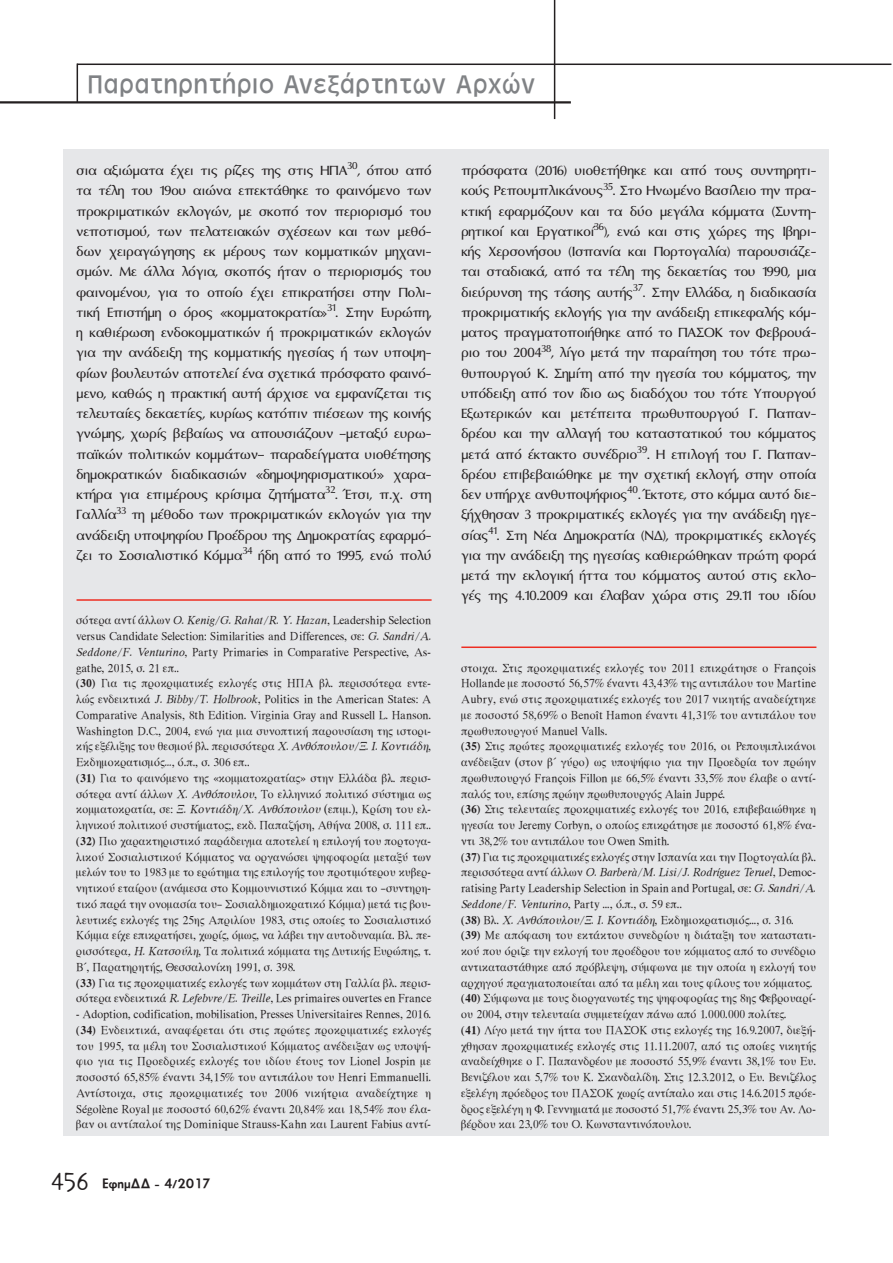
<style>
.page{position:relative;width:893px;height:1263px;background:#fff}
.page>*{position:absolute;margin:0;border:0;box-sizing:border-box;transform-origin:0 0}
.t1{font:24px "Mg Antique UC Pol Normal";letter-spacing:.04em;color:#808285}
.t2{font:17.25px/20.2px "Mg Optima UC Pol";color:#231f20;text-align:justify}
.t3{font:700 13.5px "Mg Future UC Pol";letter-spacing:-.01em;color:#231f20}
.t4{font:12px/15.8px "Mg Old Times UC Pol Normal";color:#231f20;scale:.95 1}
.t5{font:italic 12px "Mg Old Times UC Pol";color:#231f20;scale:.95 1}
.s1{font-family:"Mg Old Times UC Pol";font-style:italic}
.s2{font-family:"Mg Old Times UC Pol";font-weight:700}
.s3{font-family:"Cannibal Template Plain";font-weight:400;font-size:24px}
.s4{font-family:"Mg Old Times UC Pol Normal";font-style:normal}
</style>
<div class="page">
<div style="left:64px;top:149px;width:765px;height:986px;background:#e6e7e9"></div>
<hr style="left:554px;top:0;width:1px;height:119px;background:#231f20">
<hr style="left:77px;top:64px;width:1px;height:39px;background:#231f20">
<hr style="left:0;top:101px;width:571px;height:2px;background:#231f20">
<hr style="left:77px;top:64px;width:814px;height:1px;background:#231f20">
<hr style="left:77px;top:599px;width:355px;height:2px;background:#ee2e22">
<hr style="left:461px;top:646px;width:355px;height:2px;background:#ee2e22">
<h1 class="t1" style="left:89px;top:69px;width:449px">Παρατηρητήριο Ανεξάρτητων Αρχών</h1>
<p class="t2" style="left:77px;top:160px;width:357px">σια αξιώματα έχει τις ρίζες της στις ΗΠΑ<sup>30</sup>, όπου από τα τέλη του 19ου αιώνα επεκτάθηκε το φαινόμενο των προκριματικών εκλογών, με σκοπό τον περιορισμό του νεποτισμού, των πελατειακών σχέσεων και των μεθό&shy;δων χειραγώγησης εκ μέρους των κομματικών μηχανι&shy;σμών. Με άλλα λόγια, σκοπός ήταν ο περιορισμός του φαινομένου, για το οποίο έχει επικρατήσει στην Πολι&shy;τική Επιστήμη ο όρος «κομματοκρατία»<sup>31</sup>. Στην Ευρώπη, η καθιέρωση ενδοκομματικών ή προκριματικών εκλογών για την ανάδειξη της κομματικής ηγεσίας ή των υποψη&shy;φίων βουλευτών αποτελεί ένα σχετικά πρόσφατο φαινό&shy;μενο, καθώς η πρακτική αυτή άρχισε να εμφανίζεται τις τελευταίες δεκαετίες, κυρίως κατόπιν πιέσεων της κοινής γνώμης, χωρίς βεβαίως να απουσιάζουν –μεταξύ ευρω&shy;παϊκών πολιτικών κομμάτων– παραδείγματα υιοθέτησης δημοκρατικών διαδικασιών «δημοψηφισματικού» χαρα&shy;κτήρα για επιμέρους κρίσιμα ζητήματα<sup>32</sup>. Έτσι, π.χ. στη Γαλλία<sup>33</sup> τη μέθοδο των προκριματικών εκλογών για την ανάδειξη υποψηφίου Προέδρου της Δημοκρατίας εφαρμό&shy;ζει το Σοσιαλιστικό Κόμμα<sup>34</sup> ήδη από το 1995, ενώ πολύ</p>
<p class="t4" style="left:77px;top:613px;width:375px">σότερα αντί άλλων <span class="s1">O. Kenig/G. Rahat/R. Y. Hazan</span>, Leadership Selection versus Candidate Selection: Similarities and Differences, σε: <span class="s1">G. Sandri/A.<br>Seddone/F. Venturino</span>, Party Primaries in Comparative Perspective, As&shy;gathe, 2015, σ. 21 επ..<br><span class="s2">(30)</span> Για τις προκριματικές εκλογές στις ΗΠΑ βλ. περισσότερα εντε&shy;λώς ενδεικτικά <span class="s1">J. Bibby/T. Holbrook</span>, Politics in the American States: A Comparative Analysis, 8th Edition. Virginia Gray and Russell L. Hanson.<br>Washington D.C., 2004, ενώ για μια συνοπτική παρουσίαση της ιστορι&shy;κής εξέλιξης του θεσμού βλ. περισσότερα <span class="s1">Χ. Ανθόπουλου/Ξ. Ι. Κοντιάδη</span>, Εκδημοκρατισμός<span class="s1">…</span>, ό.π., σ. 306 επ..<br><span class="s2">(31)</span> Για το φαινόμενο της «κομματοκρατίας» στην Ελλάδα βλ. περισ&shy;σότερα αντί άλλων <span class="s1">Χ. Ανθόπουλου</span>, Το ελληνικό πολιτικό σύστημα ως κομματοκρατία, σε: <span class="s1">Ξ. Κοντιάδη/Χ. Ανθόπουλου</span> (επιμ.), Κρίση του ελ&shy;ληνικού πολιτικού συστήματος;, εκδ. Παπαζήση, Αθήνα 2008, σ. 111 επ.. <span class="s2">(32)</span> Πιο χαρακτηριστικό παράδειγμα αποτελεί η επιλογή του πορτογα&shy;λικού Σοσιαλιστικού Κόμματος να οργανώσει ψηφοφορία μεταξύ των μελών του το 1983 με το ερώτημα της επιλογής του προτιμότερου κυβερ&shy;νητικού εταίρου (ανάμεσα στο Κομμουνιστικό Κόμμα και το –συντηρη&shy;τικό παρά την ονομασία του– Σοσιαλδημοκρατικό Κόμμα) μετά τις βου&shy;λευτικές εκλογές της 25ης Απριλίου 1983, στις οποίες το Σοσιαλιστικό Κόμμα είχε επικρατήσει, χωρίς, όμως, να λάβει την αυτοδυναμία. Βλ. πε&shy;ρισσότερα<span class="s1">, Η. Κατσούλη</span>, Τα πολιτικά κόμματα της Δυτικής Ευρώπης, τ.<br>Β΄, Παρατηρητής, Θεσσαλονίκη 1991, σ. 398.<br><span class="s2">(33)</span> Για τις προκριματικές εκλογές των κομμάτων στη Γαλλία βλ. περισ&shy;σότερα ενδεικτικά <span class="s1">R. Lefebvre/E. Treille</span>, Les primaires ouvertes en France</p>
<p class="t4" style="left:77px;top:1006px;width:375px;text-align:justify">- Adoption, codification, mobilisation, Presses Universitaires Rennes, 2016. <span class="s2">(34)</span> Ενδεικτικά, αναφέρεται ότι στις πρώτες προκριματικές εκλογές του 1995, τα μέλη του Σοσιαλιστικού Κόμματος ανέδειξαν ως υποψή&shy;φιο για τις Προεδρικές εκλογές του ιδίου έτους τον Lionel Jospin με ποσοστό 65,85% έναντι 34,15% του αντιπάλου του Henri Emmanuelli.<br>Αντίστοιχα, στις προκριματικές του 2006 νικήτρια αναδείχτηκε η Ségolène Royal με ποσοστό 60,62% έναντι 20,84% και 18,54% που έλα&shy;βαν οι αντίπαλοί της Dominique Strauss-Kahn και Laurent Fabius αντί-</p>
<p class="t3" style="left:51px;top:1176px;width:161px"><span class="s3">456</span> ΕφημΔΔ - 4/2017</p>
<p class="t2" style="left:461px;top:160px;width:357px">πρόσφατα (2016) υιοθετήθηκε και από τους συντηρητι&shy;κούς Ρεπουμπλικάνους<sup>35</sup>. Στο Ηνωμένο Βασίλειο την πρα&shy;κτική εφαρμόζουν και τα δύο μεγάλα κόμματα (Συντη&shy;ρητικοί και Εργατικοί<sup>36</sup>), ενώ και στις χώρες της Ιβηρι&shy;κής Χερσονήσου (Ισπανία και Πορτογαλία) παρουσιάζε&shy;ται σταδιακά, από τα τέλη της δεκαετίας του 1990, μια διεύρυνση της τάσης αυτής<sup>37</sup>. Στην Ελλάδα, η διαδικασία προκριματικής εκλογής για την ανάδειξη επικεφαλής κόμ&shy;ματος πραγματοποιήθηκε από το ΠΑΣΟΚ τον Φεβρουά&shy;ριο του 2004<sup>38</sup>, λίγο μετά την παραίτηση του τότε πρω&shy;θυπουργού Κ. Σημίτη από την ηγεσία του κόμματος, την υπόδειξη από τον ίδιο ως διαδόχου του τότε Υπουργού Εξωτερικών και μετέπειτα πρωθυπουργού Γ. Παπαν&shy;δρέου και την αλλαγή του καταστατικού του κόμματος μετά από έκτακτο συνέδριο<sup>39</sup>. Η επιλογή του Γ. Παπαν&shy;δρέου επιβεβαιώθηκε με την σχετική εκλογή, στην οποία δεν υπήρχε ανθυποψήφιος<sup>40</sup>. Έκτοτε, στο κόμμα αυτό διε&shy;ξήχθησαν 3 προκριματικές εκλογές για την ανάδειξη ηγε&shy;σίας<sup>41</sup>. Στη Νέα Δημοκρατία (ΝΔ), προκριματικές εκλογές για την ανάδειξη της ηγεσίας καθιερώθηκαν πρώτη φορά μετά την εκλογική ήττα του κόμματος αυτού στις εκλο&shy;γές της 4.10.2009 και έλαβαν χώρα στις 29.11 του ιδίου</p>
<p class="t4" style="left:461px;top:660px;width:375px">στοιχα. Στις προκριματικές εκλογές του 2011 επικράτησε ο François Hollande με ποσοστό 56,57% έναντι 43,43% της αντιπάλου του Martine Aubry, ενώ στις προκριματικές εκλογές του 2017 νικητής αναδείχτηκε με ποσοστό 58,69% ο Benoît Hamon έναντι 41,31% του αντιπάλου του πρωθυπουργού Manuel Valls.<br><span class="s2">(35)</span> Στις πρώτες προκριματικές εκλογές του 2016, οι Ρεπουμπλικάνοι ανέδειξαν (στον β΄ γύρο) ως υποψήφιο για την Προεδρία τον πρώην πρωθυπουργό François Fillon με 66,5% έναντι 33,5% που έλαβε ο αντί&shy;παλός του, επίσης πρώην πρωθυπουργός Alain Juppé.<br><span class="s2">(36)</span> Στις τελευταίες προκριματικές εκλογές του 2016, επιβεβαιώθηκε η ηγεσία του Jeremy Corbyn, ο οποίος επικράτησε με ποσοστό 61,8% ένα&shy;ντι 38,2% του αντιπάλου του Owen Smith.<br><span class="s2">(37)</span> Για τις προκριματικές εκλογές στην Ισπανία και την Πορτογαλία βλ.</p>
<p class="t5" style="left:461px;top:866px;width:375px"><span class="s4">περισσότερα αντί άλλων</span> O. Barberà/M. Lisi/J. Rodríguez Teruel<span class="s4">, Democ-</span></p>
<p class="t4" style="left:461px;top:880px;width:375px">ratising Party Leadership Selection in Spain and Portugal, σε: <span class="s1">G. Sandri/A.<br>Seddone/F. Venturino</span>, Party …, ό.π., σ. 59 επ..<br><span class="s2">(38)</span> Βλ. <span class="s1">Χ. Ανθόπουλου/Ξ. Ι. Κοντιάδη</span>, Εκδημοκρατισμός…, σ. 316. <span class="s2">(39)</span> Με απόφαση του εκτάκτου συνεδρίου η διάταξη του καταστατι&shy;κού που όριζε την εκλογή του προέδρου του κόμματος από το συνέδριο αντικαταστάθηκε από πρόβλεψη, σύμφωνα με την οποία η εκλογή του αρχηγού πραγματοποιείται από τα μέλη και τους φίλους του κόμματος. <span class="s2">(40)</span> Σύμφωνα με τους διοργανωτές της ψηφοφορίας της 8ης Φεβρουαρί&shy;ου 2004, στην τελευταία συμμετείχαν πάνω από 1.000.000 πολίτες.<br><span class="s2">(41)</span> Λίγο μετά την ήττα του ΠΑΣΟΚ στις εκλογές της 16.9.2007, διεξή&shy;χθησαν προκριματικές εκλογές στις 11.11.2007, από τις οποίες νικητής αναδείχθηκε ο Γ. Παπανδρέου με ποσοστό 55,9% έναντι 38,1% του Ευ.<br>Βενιζέλου και 5,7% του Κ. Σκανδαλίδη. Στις 12.3.2012, ο Ευ. Βενιζέλος εξελέγη πρόεδρος του ΠΑΣΟΚ χωρίς αντίπαλο και στις 14.6.2015 πρόε&shy;δρος εξελέγη η Φ. Γεννηματά με ποσοστό 51,7% έναντι 25,3% του Αν. Λο&shy;βέρδου και 23,0% του Ο. Κωνσταντινόπουλου.</p>
</div>
